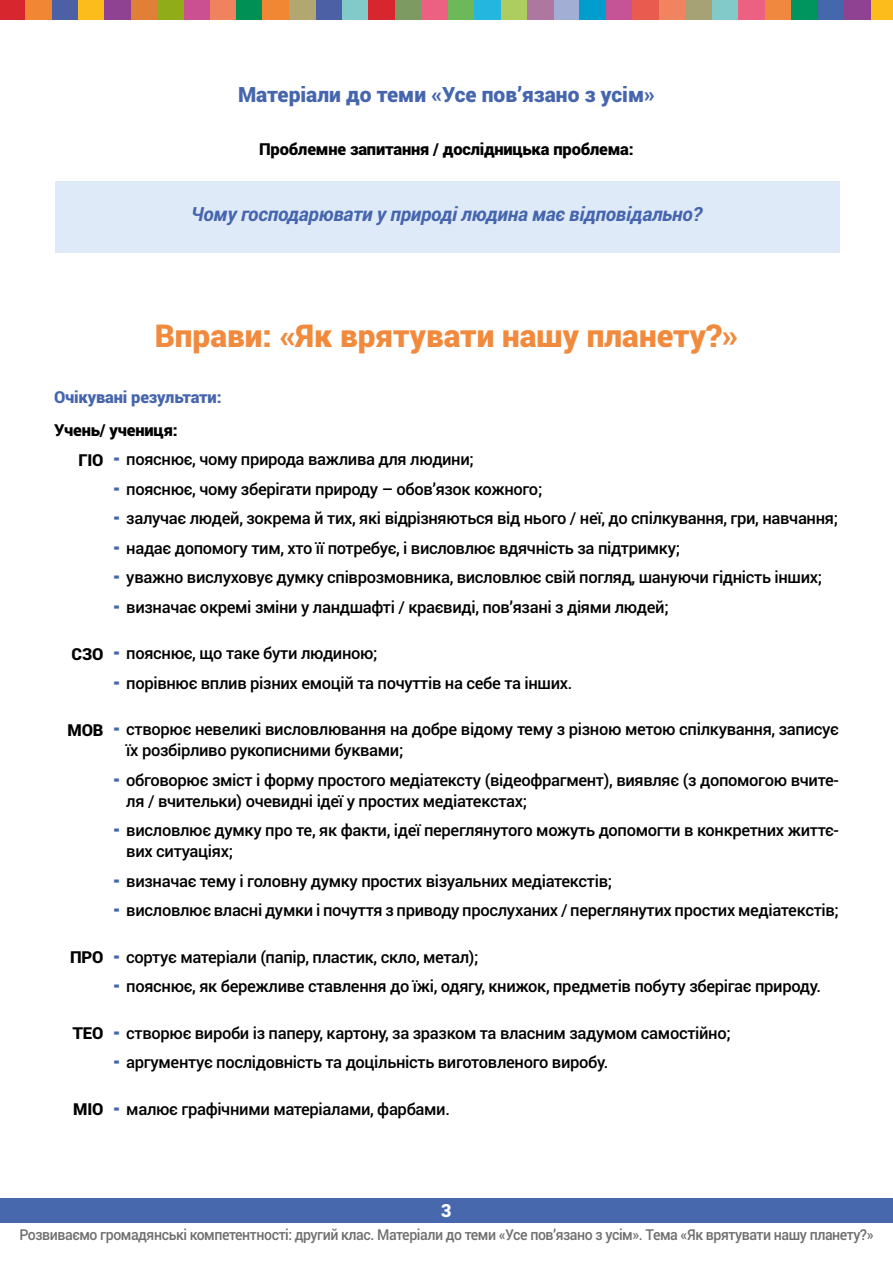
<style>
.page{position:relative;width:893px;height:1263px;background:#fff}
.page>*{position:absolute;margin:0;border:0;box-sizing:border-box;transform-origin:0 0}
.t1{font:900 31.5px "Roboto";color:#f18a3d}
.t2{font:900 21px "Roboto";color:#4565ad}
.t3{font:italic 700 19.5px "Roboto";letter-spacing:-.01em;color:#4565ad}
.t4{font:900 18px "Roboto";color:#fff}
.t5{font:500 16.5px/29.5px "Roboto";letter-spacing:-.02em;color:#000}
.t6{font:900 16.5px "Roboto";letter-spacing:-.01em;color:#000}
.t7{font:900 16.5px "Roboto";letter-spacing:-.01em;color:#4565ad}
.t8{font:500 15px "Roboto";letter-spacing:-.03em;color:#706f6f;scale:.94 1}
</style>
<div class="page">
<div style="left:0;top:1198px;width:893px;height:24px;background:#4768ac"></div>
<div style="left:871px;top:0;width:22px;height:20px;background:#fcbd1c"></div>
<div style="left:447px;top:0;width:27px;height:20px;background:#6db859"></div>
<div style="left:658px;top:0;width:27px;height:20px;background:#f08461"></div>
<div style="left:236px;top:0;width:27px;height:20px;background:#009055"></div>
<div style="left:764px;top:0;width:27px;height:20px;background:#f1883f"></div>
<div style="left:342px;top:0;width:27px;height:20px;background:#82cac9"></div>
<div style="left:553px;top:0;width:27px;height:20px;background:#a2aed3"></div>
<div style="left:130px;top:0;width:27px;height:20px;background:#e07f36"></div>
<div style="left:844px;top:0;width:27px;height:20px;background:#904292"></div>
<div style="left:421px;top:0;width:27px;height:20px;background:#ec6082"></div>
<div style="left:632px;top:0;width:27px;height:20px;background:#ea5b4f"></div>
<div style="left:210px;top:0;width:26px;height:20px;background:#f0825e"></div>
<div style="left:738px;top:0;width:27px;height:20px;background:#ec6082"></div>
<div style="left:315px;top:0;width:27px;height:20px;background:#4c61a5"></div>
<div style="left:527px;top:0;width:27px;height:20px;background:#ad779f"></div>
<div style="left:104px;top:0;width:27px;height:20px;background:#904292"></div>
<div style="left:817px;top:0;width:27px;height:20px;background:#4468ab"></div>
<div style="left:395px;top:0;width:27px;height:20px;background:#7c9a61"></div>
<div style="left:605px;top:0;width:27px;height:20px;background:#c45496"></div>
<div style="left:183px;top:0;width:27px;height:20px;background:#ca5091"></div>
<div style="left:711px;top:0;width:27px;height:20px;background:#82cac9"></div>
<div style="left:289px;top:0;width:27px;height:20px;background:#b2a671"></div>
<div style="left:500px;top:0;width:27px;height:20px;background:#aecd60"></div>
<div style="left:78px;top:0;width:26px;height:20px;background:#fcbd1c"></div>
<div style="left:791px;top:0;width:26px;height:20px;background:#00945e"></div>
<div style="left:368px;top:0;width:27px;height:20px;background:#d8262e"></div>
<div style="left:579px;top:0;width:27px;height:20px;background:#009dcd"></div>
<div style="left:157px;top:0;width:27px;height:20px;background:#90ad19"></div>
<div style="left:685px;top:0;width:27px;height:20px;background:#a7a176"></div>
<div style="left:262px;top:0;width:27px;height:20px;background:#f18732"></div>
<div style="left:474px;top:0;width:27px;height:20px;background:#25b6e0"></div>
<div style="left:51px;top:0;width:27px;height:20px;background:#4c61a5"></div>
<div style="left:25px;top:0;width:27px;height:20px;background:#f18732"></div>
<div style="left:0;top:0;width:25px;height:20px;background:#d8262e"></div>
<div style="left:55px;top:182px;width:785px;height:71px;background:#dfeaf8"></div>
<p class="t2" style="left:238px;top:79px;width:418px">Матеріали до теми «Усе пов’язано з усім»</p>
<p class="t6" style="left:259px;top:138px;width:376px">Проблемне запитання / дослідницька проблема:</p>
<p class="t3" style="left:191px;top:201px;width:512px">Чому господарювати у природі людина має відповідально?</p>
<h1 class="t1" style="left:155px;top:313px;width:585px">Вправи: «Як врятувати нашу планету?»</h1>
<p class="t7" style="left:54px;top:386px;width:169px">Очікувані результати:</p>
<p class="t6" style="left:54px;top:418px;width:125px">Учень/ учениця:</p>
<p class="t5" style="left:126px;top:444px;width:713px">пояснює, чому природа важлива для людини;<br>пояснює, чому зберігати природу – обов’язок кожного;<br>залучає людей, зокрема й тих, які відрізняються від нього / неї, до спілкування, гри, навчання; надає допомогу тим, хто її потребує, і висловлює вдячність за підтримку;<br>уважно вислуховує думку співрозмовника, висловлює свій погляд, шануючи гідність інших; визначає окремі зміни у ландшафті / краєвиді, пов’язані з діями людей;</p>
<p class="t5" style="left:126px;top:638px;width:448px">пояснює, що таке бути людиною;<br>порівнює вплив різних емоцій та почуттів на себе та інших.</p>
<p class="t5" style="left:126px;top:718px;width:714px;line-height:21px">створює невеликі висловлювання на добре відому тему з різною метою спілкування, записує їх розбірливо рукописними буквами;</p>
<p class="t5" style="left:126px;top:769px;width:714px;line-height:21px">обговорює зміст і форму простого медіатексту (відеофрагмент), виявляє (з допомогою вчите&shy;ля / вчительки) очевидні ідеї у простих медіатекстах;</p>
<p class="t5" style="left:126px;top:819px;width:714px;line-height:21px">висловлює думку про те, як факти, ідеї переглянутого можуть допомогти в конкретних життє&shy;вих ситуаціях;</p>
<p class="t5" style="left:126px;top:866px;width:714px">визначає тему і головну думку простих візуальних медіатекстів;<br>висловлює власні думки і почуття з приводу прослуханих / переглянутих простих медіатекстів;</p>
<p class="t5" style="left:126px;top:942px;width:696px">сортує матеріали (папір, пластик, скло, метал);<br>пояснює, як бережливе ставлення до їжі, одягу, книжок, предметів побуту зберігає природу.</p>
<p class="t5" style="left:126px;top:1018px;width:606px">створює вироби із паперу, картону, за зразком та власним задумом самостійно; аргументує послідовність та доцільність виготовленого виробу.</p>
<p class="t5" style="left:126px;top:1094px;width:325px">малює графічними матеріалами, фарбами.</p>
<p class="t6" style="left:78px;top:448px;width:27px">ГІО</p>
<p class="t6" style="left:72px;top:642px;width:33px">СЗО</p>
<p class="t6" style="left:68px;top:718px;width:37px">МОВ</p>
<p class="t6" style="left:70px;top:946px;width:35px">ПРО</p>
<p class="t6" style="left:72px;top:1022px;width:33px">ТЕО</p>
<p class="t6" style="left:73px;top:1098px;width:32px">МІО</p>
<p class="t4" style="left:441px;top:1198px;width:12px">3</p>
<p class="t8" style="left:19px;top:1224px;width:910px">Розвиваємо громадянські компетентності: другий клас. Матеріали до теми «Усе пов’язано з усім». Тема «Як врятувати нашу планету?»</p>
</div>
